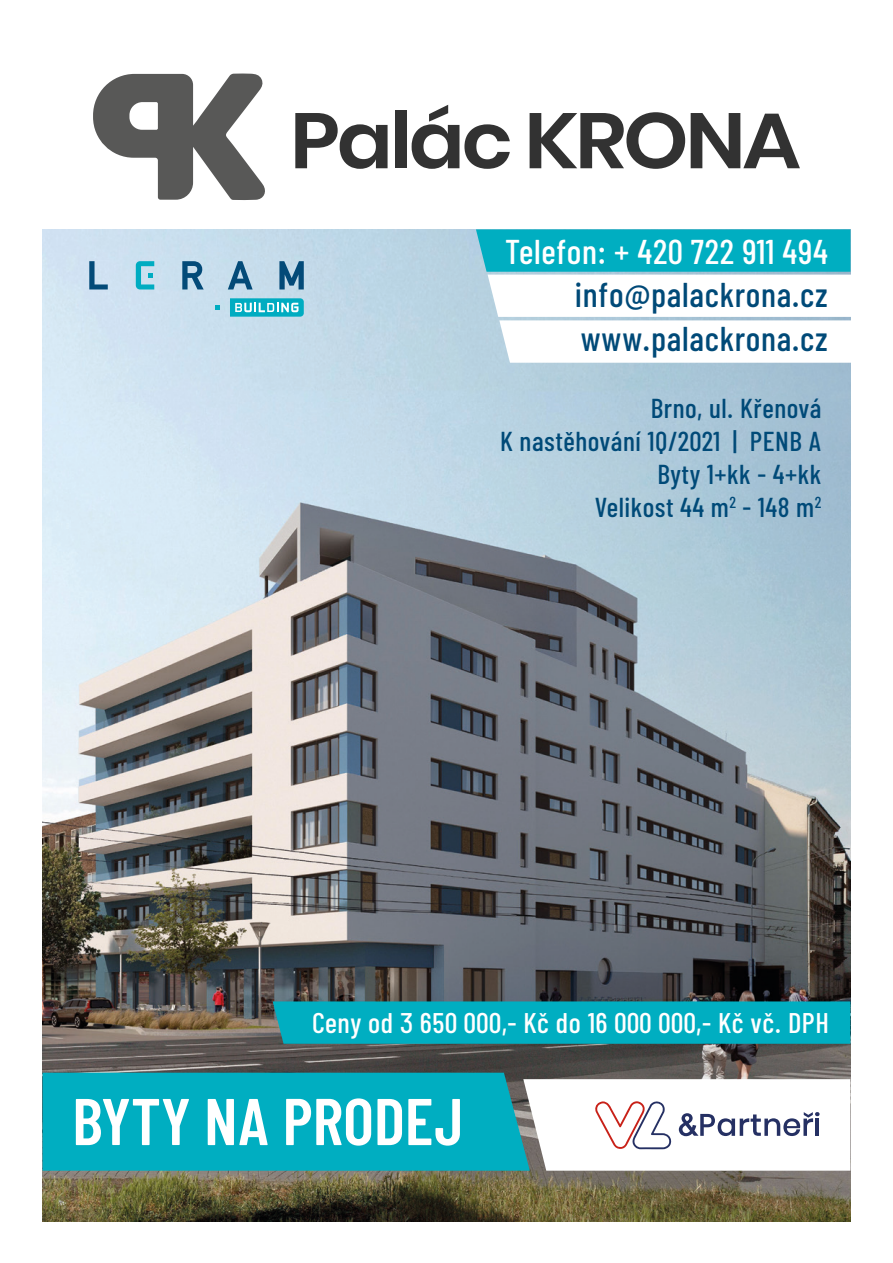
<style>
.page{position:relative;width:893px;height:1263px;background:#fff}
.page>*{position:absolute;margin:0;border:0;box-sizing:border-box;transform-origin:0 0}
.t1{font:600 66px "Barlow Condensed";color:#fff}
.t2{font:500 34.5px/43.5px "Barlow Condensed";letter-spacing:.02em;color:#004a78}
.t3{font:500 34.5px "Barlow Condensed";letter-spacing:.02em;color:#fff}
.t4{font:500 28.5px "Barlow Condensed";letter-spacing:.02em;color:#fff}
.t5{font:500 27.45px/33px "Barlow Condensed";letter-spacing:.02em;color:#004a78;text-align:right}
</style>
<div class="page">
<img style="left:43px;top:229px;width:807px;height:992px">
<svg style="left:89px;top:261px;width:19px;height:28px"></svg>
<svg style="left:182px;top:261px;width:22px;height:28px"></svg>
<svg style="left:228px;top:261px;width:25px;height:28px"></svg>
<svg style="left:279px;top:261px;width:25px;height:28px"></svg>
<svg style="left:136px;top:261px;width:18px;height:28px"></svg>
<svg style="left:215px;top:305px;width:5px;height:5px"></svg>
<svg style="left:230px;top:298px;width:74px;height:19px"></svg>
<svg style="left:295px;top:113px;width:93px;height:56px"></svg>
<div style="left:395px;top:110px;width:12px;height:58px;background:#323232"></div>
<svg style="left:412px;top:105px;width:98px;height:64px"></svg>
<svg style="left:530px;top:112px;width:155px;height:57px"></svg>
<svg style="left:691px;top:113px;width:109px;height:55px"></svg>
<svg style="left:93px;top:73px;width:172px;height:127px"></svg>
<svg style="left:530px;top:1079px;width:320px;height:92px"></svg>
<div style="left:43px;top:1073px;width:487px;height:98px;background:#00aec1"></div>
<div style="left:273px;top:1001px;width:577px;height:43px;background:#00aec1"></div>
<svg style="left:476px;top:229px;width:375px;height:134px"></svg>
<p class="t3" style="left:505px;top:230px;width:324px">Telefon: + 420 722 911 494</p>
<p class="t2" style="left:575px;top:273px;width:254px">info@palackrona.cz www.palackrona.cz</p>
<p class="t5" style="left:500px;top:391px;width:323px">Brno, ul. Křenová<br>K nastěhování 1Q/2021 | PENB A<br>Byty 1+kk - 4+kk<br>Velikost 44 m<sup>2</sup> - 148 m<sup>2</sup></p>
<p class="t4" style="left:312px;top:1005px;width:518px">Ceny od 3 650 000,- Kč do 16 000 000,- Kč vč. DPH</p>
<h1 class="t1" style="left:72px;top:1080px;width:393px">BYTY NA PRODEJ</h1>
</div>
